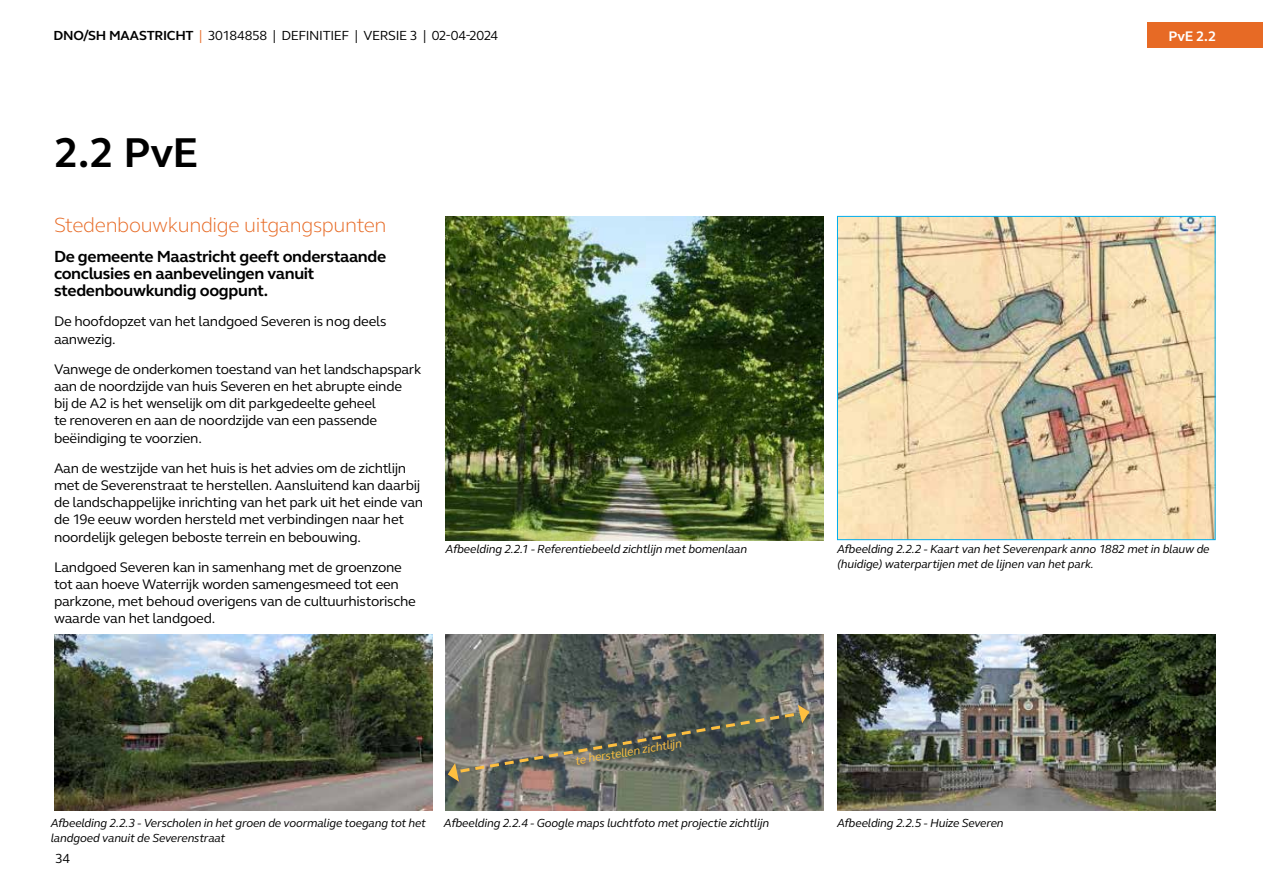
<style>
.page{position:relative;width:1263px;height:893px;background:#fff}
.page>*{position:absolute;margin:0;border:0;box-sizing:border-box;transform-origin:0 0}
.t1{font:700 42.75px "FS Elliot Pro";color:#000}
.t2{font:300 21px "FS Elliot Pro";letter-spacing:-.02em;color:#e76a25}
.t3{font:700 16.5px/17.2px "FS Elliot Pro";letter-spacing:-.02em;color:#000}
.t4{font:14.25px/17.2px "FS Elliot Pro";letter-spacing:-.02em;color:#000}
.t5{font:700 14.25px "FS Elliot Pro";color:#fff}
.t6{font:13.5px "FS Elliot Pro";letter-spacing:-.025em;color:#000}
.t7{font:italic 12px/15px "FS Elliot Pro";letter-spacing:-.015em;color:#000}
.t8{font:italic 12px "FS Elliot Pro";color:#febf40}
.s1{font-weight:700}
.s2{color:#e76a25}
</style>
<div class="page">
<img style="left:446px;top:635px;width:378px;height:175px">
<svg style="left:448px;top:705px;width:364px;height:77px;background:#67695f"></svg>
<img style="left:54px;top:635px;width:378px;height:175px">
<img style="left:837px;top:635px;width:378px;height:175px">
<img style="left:839px;top:218px;width:374px;height:320px">
<div style="left:837px;top:216px;width:378px;height:324px;border:1px solid #00aeef"></div>
<div style="left:1148px;top:22px;width:115px;height:26px;background:#e76a25"></div>
<img style="left:446px;top:216px;width:378px;height:324px">
<p class="t6" style="left:54px;top:26px;width:446px"><span class="s1">DNO/SH MAASTRICHT</span> <span class="s2">|</span> 30184858 | DEFINITIEF | VERSIE 3 | 02-04-2024</p>
<h1 class="t1" style="left:54px;top:124px;width:146px">2.2 PvE</h1>
<h2 class="t2" style="left:54px;top:211px;width:334px">Stedenbouwkundige uitgangspunten</h2>
<p class="t3" style="left:54px;top:247px;width:334px">De gemeente Maastricht geeft onderstaande conclusies en aanbevelingen vanuit stedenbouwkundig oogpunt.</p>
<p class="t4" style="left:54px;top:312px;width:334px">De hoofdopzet van het landgoed Severen is nog deels aanwezig.</p>
<p class="t4" style="left:54px;top:360px;width:369px">Vanwege de onderkomen toestand van het landschapspark aan de noordzijde van huis Severen en het abrupte einde<br>bij de A2 is het wenselijk om dit parkgedeelte geheel<br>te renoveren en aan de noordzijde van een passende beëindiging te voorzien.</p>
<p class="t4" style="left:54px;top:459px;width:371px">Aan de westzijde van het huis is het advies om de zichtlijn met de Severenstraat te herstellen. Aansluitend kan daarbij de landschappelijke inrichting van het park uit het einde van de 19e eeuw worden hersteld met verbindingen naar het noordelijk gelegen beboste terrein en bebouwing.</p>
<p class="t4" style="left:54px;top:558px;width:363px">Landgoed Severen kan in samenhang met de groenzone tot aan hoeve Waterrijk worden samengesmeed tot een parkzone, met behoud overigens van de cultuurhistorische waarde van het landgoed.</p>
<p class="t7" style="left:446px;top:542px;width:303px">Afbeelding 2.2.1 - Referentiebeeld zichtlijn met bomenlaan</p>
<p class="t8" style="left:574px;top:753px;width:109px;rotate:-10deg">te herstellen zichtlijn</p>
<p class="t5" style="left:1169px;top:26px;width:49px">PvE 2.2</p>
<p class="t7" style="left:837px;top:542px;width:374px">Afbeelding 2.2.2 - Kaart van het Severenpark anno 1882 met in blauw de (huidige) waterpartijen met de lijnen van het park.</p>
<p class="t7" style="left:51px;top:815px;width:377px">Afbeelding 2.2.3 - Verscholen in het groen de voormalige toegang tot het</p>
<p class="t7" style="left:444px;top:815px;width:327px">Afbeelding 2.2.4 - Google maps luchtfoto met projectie zichtlijn</p>
<p class="t7" style="left:837px;top:815px;width:168px">Afbeelding 2.2.5 - Huize Severen</p>
<p class="t7" style="left:51px;top:830px;width:176px">landgoed vanuit de Severenstraat</p>
<p class="t6" style="left:55px;top:850px;width:17px">34</p>
</div>
